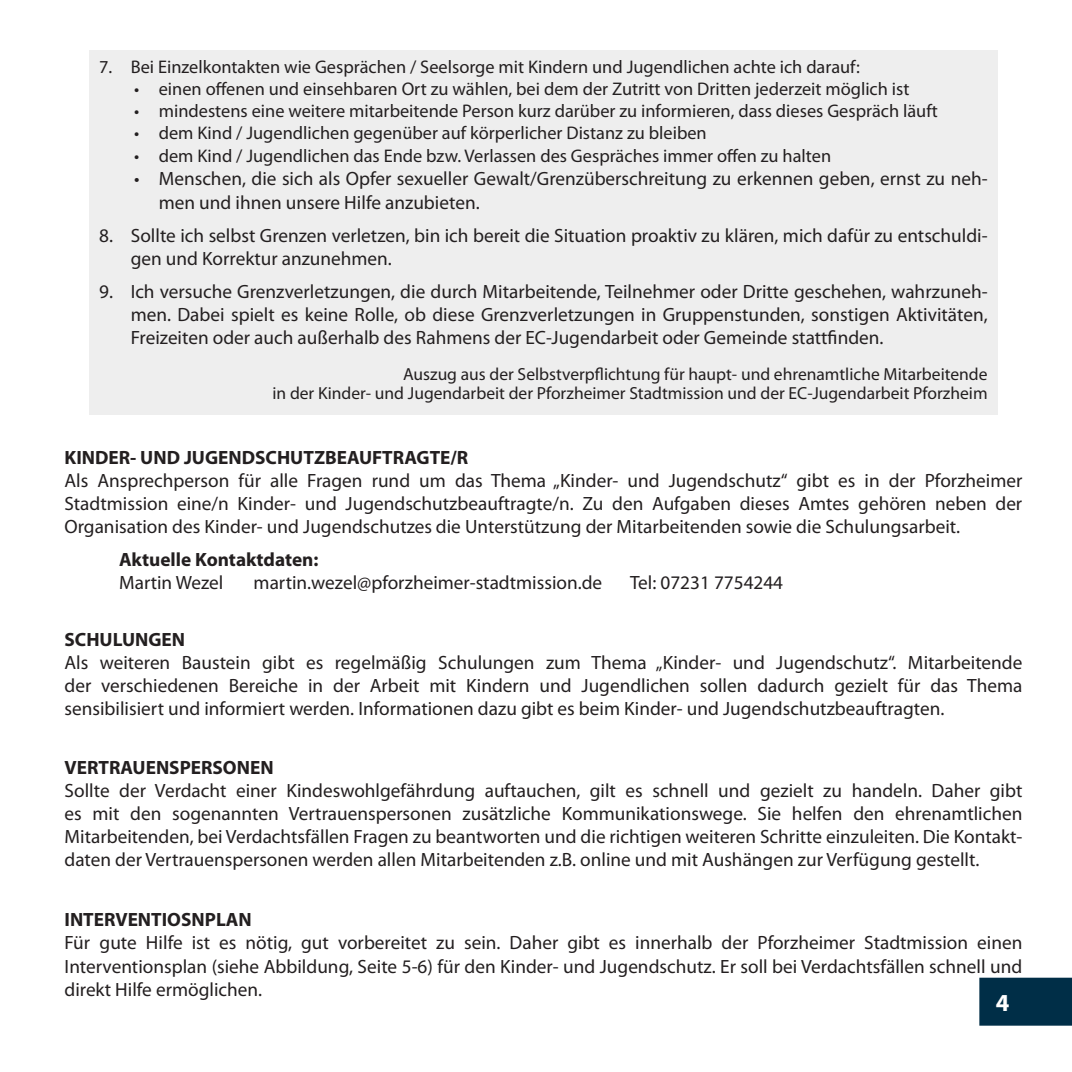
<style>
.page{position:relative;width:1072px;height:1072px;background:#fff}
.page>*{position:absolute;margin:0;border:0;box-sizing:border-box;transform-origin:0 0}
.t1{font:700 24.5px "Myriad Pro";color:#fff}
.t2{font:19.25px/23.1px "Myriad Pro";color:#231f20;text-align:justify}
.t3{font:700 19.25px "Myriad Pro";color:#231f20}
.t4{font:18.38px "Myriad Pro";color:#231f20}
.t5{font:17.5px/18.9px "Myriad Pro";color:#231f20;text-align:right}
</style>
<div class="page">
<div style="left:89px;top:50px;width:908px;height:364px;background:#eee"></div>
<div style="left:980px;top:978px;width:91px;height:46px;background:#002e47"></div>
<div style="left:979px;top:977px;width:92px;height:48px;border:2px solid #002e47"></div>
<p class="t4" style="left:99px;top:56px;width:762px">7. Bei Einzelkontakten wie Gesprächen / Seelsorge mit Kindern und Jugendlichen achte ich darauf:</p>
<p class="t4" style="left:134px;top:78px;width:777px">• einen offenen und einsehbaren Ort zu wählen, bei dem der Zutritt von Dritten jederzeit möglich ist</p>
<p class="t4" style="left:134px;top:100px;width:805px">• mindestens eine weitere mitarbeitende Person kurz darüber zu informieren, dass dieses Gespräch läuft</p>
<p class="t4" style="left:134px;top:122px;width:574px">• dem Kind / Jugendlichen gegenüber auf körperlicher Distanz zu bleiben</p>
<p class="t4" style="left:134px;top:145px;width:698px">• dem Kind / Jugendlichen das Ende bzw. Verlassen des Gespräches immer offen zu halten</p>
<p class="t2" style="left:159px;top:167px;width:830px;text-indent:-25px">• Menschen, die sich als Opfer sexueller Gewalt/Grenzüberschreitung zu erkennen geben, ernst zu neh&shy;men und ihnen unsere Hilfe anzubieten.</p>
<p class="t2" style="left:131px;top:223px;width:858px;text-indent:-31px">8. Sollte ich selbst Grenzen verletzen, bin ich bereit die Situation proaktiv zu klären, mich dafür zu entschuldi&shy;gen und Korrektur anzunehmen.</p>
<p class="t2" style="left:131px;top:279px;width:858px;text-indent:-31px">9. Ich versuche Grenzverletzungen, die durch Mitarbeitende, Teilnehmer oder Dritte geschehen, wahrzuneh&shy;men. Dabei spielt es keine Rolle, ob diese Grenzverletzungen in Gruppenstunden, sonstigen Aktivitäten, Freizeiten oder auch außerhalb des Rahmens der EC-Jugendarbeit oder Gemeinde stattfinden.</p>
<p class="t5" style="left:272px;top:364px;width:716px">Auszug aus der Selbstverpflichtung für haupt- und ehrenamtliche Mitarbeitende<br>in der Kinder- und Jugendarbeit der Pforzheimer Stadtmission und der EC-Jugendarbeit Pforzheim</p>
<p class="t3" style="left:64px;top:444px;width:405px">KINDER- UND JUGENDSCHUTZBEAUFTRAGTE/R</p>
<p class="t2" style="left:64px;top:468px;width:959px">Als Ansprechperson für alle Fragen rund um das Thema „Kinder- und Jugendschutz“ gibt es in der Pforzheimer Stadtmission eine/n Kinder- und Jugendschutzbeauftragte/n. Zu den Aufgaben dieses Amtes gehören neben der Organisation des Kinder- und Jugendschutzes die Unterstützung der Mitarbeitenden sowie die Schulungsarbeit.</p>
<p class="t3" style="left:119px;top:547px;width:201px">Aktuelle Kontaktdaten:</p>
<p class="t2" style="left:119px;top:570px;width:106px">Martin Wezel</p>
<p class="t2" style="left:254px;top:570px;width:350px">martin.wezel@pforzheimer-stadtmission.de</p>
<p class="t2" style="left:630px;top:570px;width:155px">Tel: 07231 7754244</p>
<p class="t3" style="left:65px;top:627px;width:122px">SCHULUNGEN</p>
<p class="t2" style="left:65px;top:650px;width:959px">Als weiteren Baustein gibt es regelmäßig Schulungen zum Thema „Kinder- und Jugendschutz“. Mitarbeitende der verschiedenen Bereiche in der Arbeit mit Kindern und Jugendlichen sollen dadurch gezielt für das Thema sensibilisiert und informiert werden. Informationen dazu gibt es beim Kinder- und Jugendschutzbeauftragten.</p>
<p class="t3" style="left:65px;top:754px;width:211px">VERTRAUENSPERSONEN</p>
<p class="t2" style="left:65px;top:778px;width:959px">Sollte der Verdacht einer Kindeswohlgefährdung auftauchen, gilt es schnell und gezielt zu handeln. Daher gibt es mit den sogenannten Vertrauenspersonen zusätzliche Kommunikationswege. Sie helfen den ehrenamtlichen Mitarbeitenden, bei Verdachtsfällen Fragen zu beantworten und die richtigen weiteren Schritte einzuleiten. Die Kontakt&shy;daten der Vertrauenspersonen werden allen Mitarbeitenden z.B. online und mit Aushängen zur Verfügung gestellt.</p>
<p class="t3" style="left:65px;top:907px;width:189px">INTERVENTIOSNPLAN</p>
<p class="t2" style="left:65px;top:931px;width:959px">Für gute Hilfe ist es nötig, gut vorbereitet zu sein. Daher gibt es innerhalb der Pforzheimer Stadtmission einen Interventionsplan (siehe Abbildung, Seite 5-6) für den Kinder- und Jugendschutz. Er soll bei Verdachtsfällen schnell und direkt Hilfe ermöglichen.</p>
<p class="t1" style="left:995px;top:986px;width:15px">4</p>
</div>
